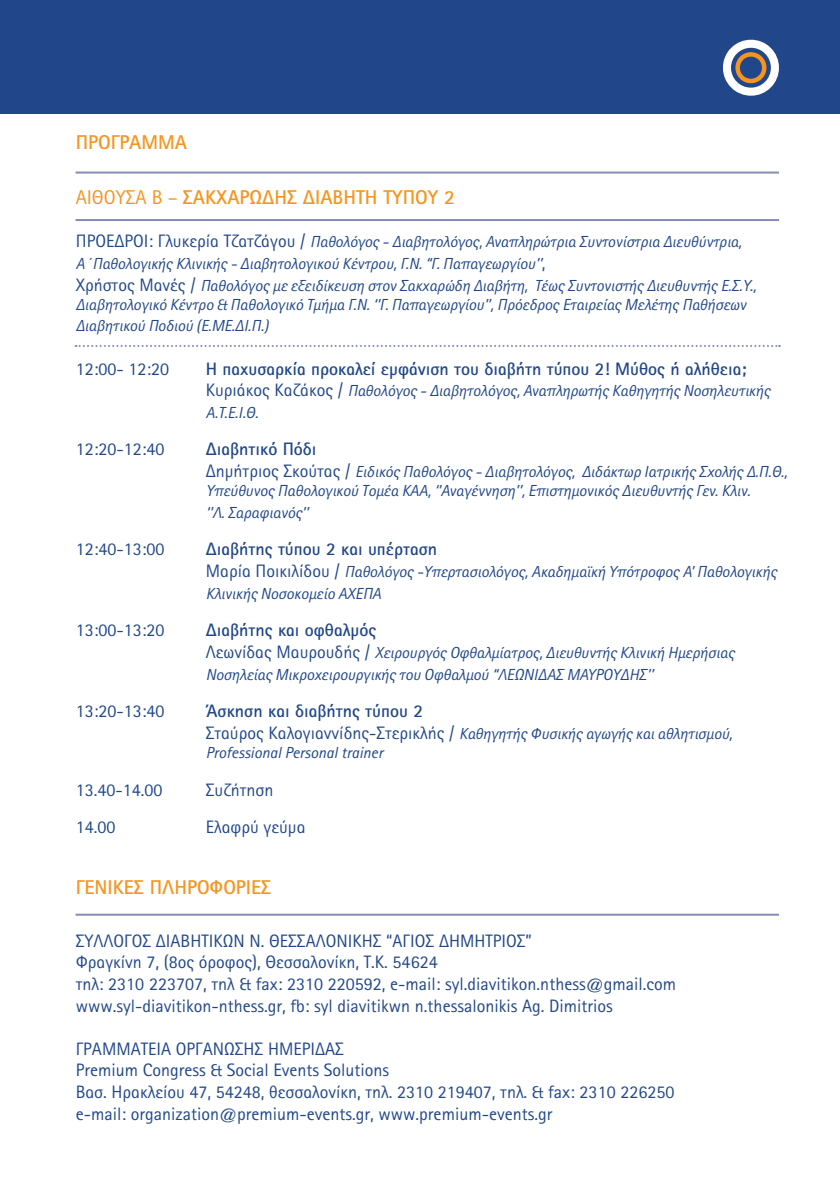
<style>
.page{position:relative;width:840px;height:1191px;background:#fff}
.page>*{position:absolute;margin:0;border:0;box-sizing:border-box;transform-origin:0 0}
.t1{font:700 20px "Rotis Sans Hel";color:#f7941e}
.t2{font:18px/21.6px "Rotis Sans Hel";color:#21478a}
.t3{font:700 18px "Rotis Sans Hel";color:#21478a}
.t4{font:italic 16px/21.6px "Rotis Sans Hel";color:#21478a}
.s1{font-weight:400}
.s2{font-style:normal;font-size:18px}
</style>
<div class="page">
<svg style="left:75px;top:345px;width:704px;height:2px"></svg>
<hr style="left:75px;top:171px;width:703px;height:2px;background:#878bb7">
<hr style="left:75px;top:913px;width:703px;height:2px;background:#878bb7">
<hr style="left:75px;top:219px;width:703px;height:2px;background:#878bb7">
<div style="left:0;top:0;width:839px;height:113px;background:#21478a"></div>
<svg style="left:723px;top:39px;width:56px;height:57px"></svg>
<p class="t1" style="left:76px;top:130px;width:113px">ΠΡΟΓΡΑΜΜΑ</p>
<p class="t1" style="left:76px;top:185px;width:165px"><span class="s1">Αίθ ουσα Β –</span> Σακχαρώδης</p>
<p class="t1" style="left:303px;top:185px;width:52px">Διαβήτη</p>
<p class="t1" style="left:383px;top:185px;width:22px">Τύπου</p>
<p class="t1" style="left:444px;top:185px;width:12px">2</p>
<p class="t4" style="left:76px;top:231px;width:681px"><span class="s2">Π ρόεδ ροι : Γλυκερία Τζατζάγου /</span> Παθολόγος - Διαβητολόγος, Αναπληρώτρια Συντονίστρια Διευθύντρια,<br>Α΄Παθολογικής Κλινικής - Διαβητολογικού Κέντρου, Γ.Ν. “Γ. Παπαγεωργίου’’<span class="s2">,<br>Χρήστος Μ ανές /</span> Παθολόγος με εξειδίκευση στον Σακχαρώδη Διαβήτη, Τέως Συντονιστής Διευθυντής Ε.Σ.Υ.,</p>
<p class="t4" style="left:76px;top:294px;width:671px">Διαβητολογικό Κέντρο &amp; Παθολογικό Τμήμα Γ.Ν. ‘’Γ. Παπαγεωργίου’’, Πρόεδρος Εταιρείας Μελέτης Παθήσεων<br>Διαβητικού Ποδιού (Ε.ΜΕ.ΔΙ.Π.)</p>
<p class="t2" style="left:76px;top:358px;width:95px">12:00- 12:20</p>
<p class="t3" style="left:206px;top:358px;width:542px">Η παχυσαρκία προκαλεί εμφάνιση του διαβήτη τύπου 2! Μύθος ή αλήθεια;</p>
<p class="t4" style="left:206px;top:380px;width:565px"><span class="s2">Κυριάκος Καζάκος /</span> Παθολόγος - Διαβητολόγος, Αναπληρωτής Καθηγητής Νοσηλευτικής<br>Α.Τ.Ε.Ι.Θ.</p>
<p class="t2" style="left:76px;top:438px;width:90px">12:20-12:40</p>
<p class="t3" style="left:206px;top:438px;width:112px">Διαβητικό Πόδι</p>
<p class="t4" style="left:206px;top:462px;width:583px;line-height:19.2px"><span class="s2">Δημήτριος Σκούτας /</span> Ειδικός Παθολόγος - Διαβητολόγος, Διδάκτωρ Ιατρικής Σχολής Δ.Π.Θ.,<br>Υπεύθυνος Παθολογικού Τομέα ΚΑΑ, ‘’Αναγέννηση’’, Επιστημονικός Διευθυντής Γεν. Κλιν.</p>
<p class="t4" style="left:206px;top:502px;width:104px">‘’Λ. Σαραφιανός’’</p>
<p class="t2" style="left:76px;top:538px;width:90px">12:40-13:00</p>
<p class="t3" style="left:206px;top:538px;width:233px">Διαβήτης τύπου 2 και υπέρταση</p>
<p class="t4" style="left:206px;top:561px;width:572px"><span class="s2">Μ αρία Π οικιλίδου /</span> Παθολόγος -Υπερτασιολόγος, Ακαδημαϊκή Υπότροφος Α’ Παθολογικής<br>Κλινικής Νοσοκομείο ΑΧΕΠΑ</p>
<p class="t2" style="left:76px;top:619px;width:90px">13:00-13:20</p>
<p class="t3" style="left:206px;top:619px;width:172px">Διαβήτης και οφθαλμός</p>
<p class="t4" style="left:206px;top:642px;width:530px"><span class="s2">Λεωνίδας Μ αυρουδής /</span> Χειρουργός Οφθαλμίατρος, Διευθυντής Κλινική Ημερήσιας<br>Νοσηλείας Μικροχειρουργικής του Οφθαλμού “ΛΕΩΝΙΔΑΣ ΜΑΥΡΟΥΔΗΣ’’</p>
<p class="t2" style="left:76px;top:700px;width:90px">13:20-13:40</p>
<p class="t3" style="left:206px;top:700px;width:218px">Άσκηση και διαβήτης τύπου 2</p>
<p class="t4" style="left:206px;top:724px;width:528px;line-height:19.2px"><span class="s2">Σταύρος Καλογιαννίδης-Στερικλής /</span> Καθηγητής Φυσικής αγωγής και αθλητισμού,<br>Professional Personal trainer</p>
<p class="t2" style="left:76px;top:778px;width:88px">13.40-14.00</p>
<p class="t2" style="left:206px;top:778px;width:69px">Συζήτηση</p>
<p class="t2" style="left:76px;top:816px;width:41px">14.00</p>
<p class="t2" style="left:206px;top:816px;width:101px">Ελαφρύ γεύμα</p>
<p class="t1" style="left:76px;top:874px;width:197px">ΓΕΝΙΚΕΣ ΠΛΗΡΟΦΟΡΙΕΣ</p>
<p class="t2" style="left:76px;top:930px;width:601px;text-indent:310px">“Άγι ος Δη μήτρι ος”<br>Φραγκίνη 7, (8ος όροφος), Θεσσαλονίκη, Τ.Κ. 54624<br>τηλ: 2310 223707, τηλ &amp; fax: 2310 220592, e-mail: syl.diavitikon.nthess@gmail.com www.syl-diavitikon-nthess.gr, fb: syl diavitikwn n.thessalonikis Ag. Dimitrios</p>
<p class="t2" style="left:76px;top:1038px;width:138px">Γραμματεία Οργάνωσης</p>
<p class="t2" style="left:76px;top:930px;width:114px">Σύλλογος Διαβητικ</p>
<p class="t2" style="left:222px;top:930px;width:124px">ών Ν. Θεσσαλονίκης</p>
<p class="t2" style="left:76px;top:1038px;width:600px;text-indent:192px">ημεριδασ<br>Premium Congress &amp; Social Events Solutions<br>Bασ. Hρακλείου 47, 54248, θεσσαλονίκη, τηλ. 2310 219407, τηλ. &amp; fax: 2310 226250 e-mail: organization@premium-events.gr, www.premium-events.gr</p>
</div>
